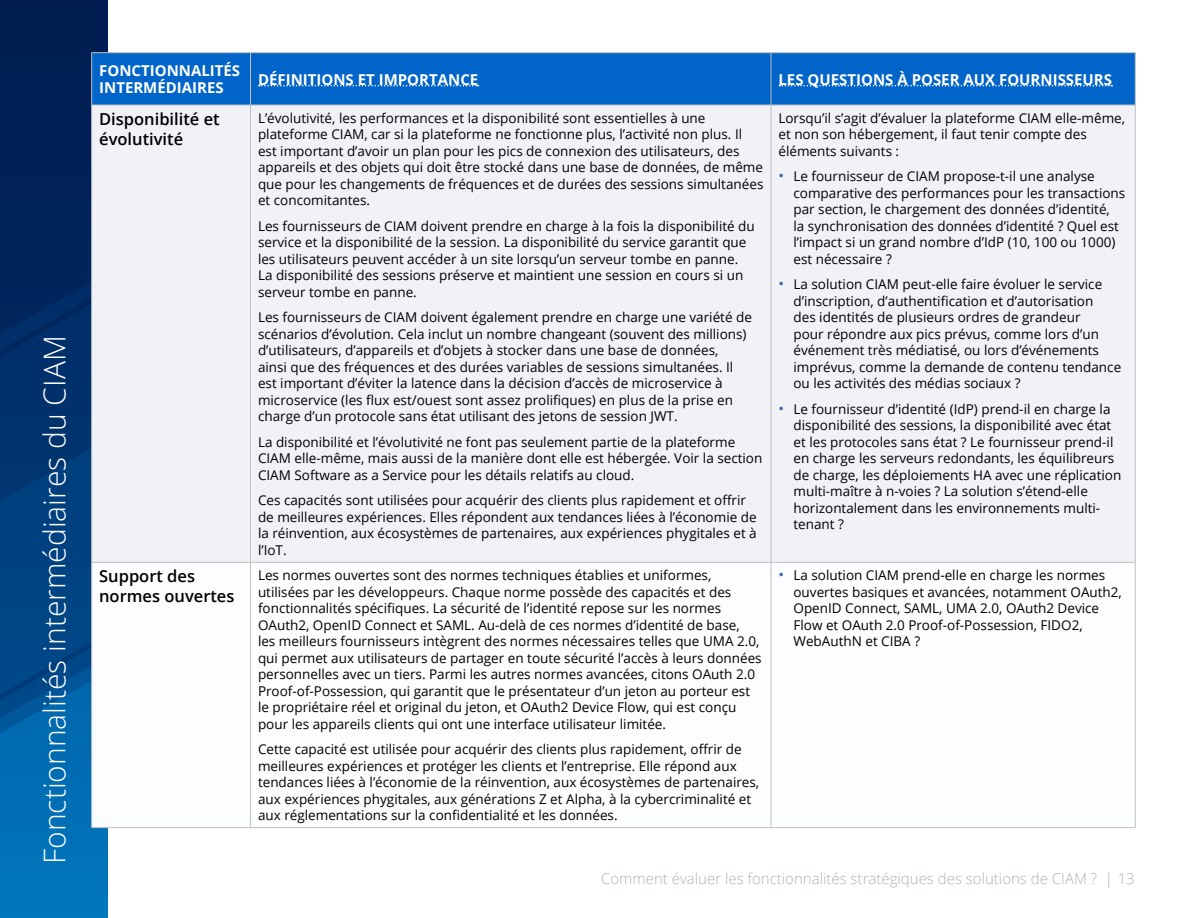
<style>
.page{position:relative;width:1188px;height:918px;background:#fff}
.page>*{position:absolute;margin:0;border:0;box-sizing:border-box;transform-origin:0 0}
.t1{font:300 30px "Open Sans";color:#fff}
.t2{font:600 16.5px/19.5px "Open Sans";color:#000}
.t3{font:700 15px/16.5px "Open Sans";color:#fff}
.t4{font:300 15px "Open Sans";color:#adb3b5}
.t5{font:13.5px/16.5px "Open Sans";color:#000}
.s1{font-size:15px;color:#3866b0}
</style>
<div class="page">
<div style="left:0;top:0;width:108px;height:918px;background:#006fb6"></div>
<svg style="left:0;top:501px;width:92px;height:217px;background:#004585"></svg>
<svg style="left:0;top:356px;width:91px;height:145px;background:#00346f"></svg>
<svg style="left:0;top:632px;width:91px;height:68px;background:#004989"></svg>
<svg style="left:0;top:0;width:108px;height:356px;background:#002258"></svg>
<div style="left:92px;top:53px;width:1043px;height:52px;background:#0064c8"></div>
<div style="left:92px;top:106px;width:1043px;height:456px;background:#f0f2f7"></div>
<svg style="left:92px;top:563px;width:1043px;height:264px"></svg>
<hr style="left:92px;top:52px;width:158px;height:1px;background:#bfc0c1">
<hr style="left:91px;top:53px;width:1px;height:52px;background:#bfc0c1">
<hr style="left:250px;top:52px;width:521px;height:1px;background:#bfc0c1">
<hr style="left:250px;top:53px;width:1px;height:52px;background:#bfc0c1">
<hr style="left:771px;top:52px;width:365px;height:1px;background:#bfc0c1">
<hr style="left:771px;top:53px;width:1px;height:52px;background:#bfc0c1">
<hr style="left:1135px;top:53px;width:1px;height:52px;background:#bfc0c1">
<hr style="left:91px;top:105px;width:1px;height:457px;background:#bfc0c1">
<hr style="left:250px;top:105px;width:1px;height:457px;background:#bfc0c1">
<hr style="left:771px;top:105px;width:1px;height:457px;background:#bfc0c1">
<hr style="left:1135px;top:105px;width:1px;height:457px;background:#bfc0c1">
<hr style="left:92px;top:562px;width:158px;height:1px;background:#bfc0c1">
<hr style="left:91px;top:563px;width:1px;height:264px;background:#bfc0c1">
<hr style="left:250px;top:562px;width:521px;height:1px;background:#bfc0c1">
<hr style="left:250px;top:563px;width:1px;height:264px;background:#bfc0c1">
<hr style="left:771px;top:562px;width:365px;height:1px;background:#bfc0c1">
<hr style="left:771px;top:563px;width:1px;height:264px;background:#bfc0c1">
<hr style="left:1135px;top:563px;width:1px;height:264px;background:#bfc0c1">
<hr style="left:92px;top:827px;width:158px;height:1px;background:#bfc0c1">
<hr style="left:250px;top:827px;width:521px;height:1px;background:#bfc0c1">
<hr style="left:771px;top:827px;width:365px;height:1px;background:#bfc0c1">
<hr style="left:92px;top:105px;width:158px;height:1px;background:#bfc0c1">
<hr style="left:250px;top:105px;width:521px;height:1px;background:#bfc0c1">
<hr style="left:771px;top:105px;width:365px;height:1px;background:#bfc0c1">
<svg style="left:259px;top:85px;width:220px;height:1px"></svg>
<svg style="left:779px;top:85px;width:333px;height:1px"></svg>
<h1 class="t1" style="left:34px;top:864px;width:530px;rotate:-90deg">Fonctionnalités intermédiaires du CIAM</h1>
<p class="t3" style="left:99px;top:62px;width:143px">FONCTIONNALITÉS<br>INTERMÉDIAIRES</p>
<p class="t3" style="left:258px;top:71px;width:222px">DÉFINITIONS ET IMPORTANCE</p>
<p class="t3" style="left:778px;top:71px;width:335px">LES QUESTIONS À POSER AUX FOURNISSEURS</p>
<p class="t2" style="left:99px;top:109px;width:122px">Disponibilité et évolutivité</p>
<p class="t5" style="left:258px;top:109px;width:507px">L’évolutivité, les performances et la disponibilité sont essentielles à une plateforme CIAM, car si la plateforme ne fonctionne plus, l’activité non plus. Il est important d’avoir un plan pour les pics de connexion des utilisateurs, des appareils et des objets qui doit être stocké dans une base de données, de même que pour les changements de fréquences et de durées des sessions simultanées et concomitantes.</p>
<p class="t5" style="left:258px;top:217px;width:498px">Les fournisseurs de CIAM doivent prendre en charge à la fois la disponibilité du service et la disponibilité de la session. La disponibilité du service garantit que les utilisateurs peuvent accéder à un site lorsqu’un serveur tombe en panne.<br>La disponibilité des sessions préserve et maintient une session en cours si un serveur tombe en panne.</p>
<p class="t5" style="left:258px;top:309px;width:495px">Les fournisseurs de CIAM doivent également prendre en charge une variété de scénarios d’évolution. Cela inclut un nombre changeant (souvent des millions) d’utilisateurs, d’appareils et d’objets à stocker dans une base de données,<br>ainsi que des fréquences et des durées variables de sessions simultanées. Il est important d’éviter la latence dans la décision d’accès de microservice à microservice (les flux est/ouest sont assez prolifiques) en plus de la prise en charge d’un protocole sans état utilisant des jetons de session JWT.</p>
<p class="t5" style="left:258px;top:433px;width:506px">La disponibilité et l’évolutivité ne font pas seulement partie de la plateforme<br>CIAM elle-même, mais aussi de la manière dont elle est hébergée. Voir la section<br>CIAM Software as a Service pour les détails relatifs au cloud.</p>
<p class="t5" style="left:258px;top:492px;width:500px">Ces capacités sont utilisées pour acquérir des clients plus rapidement et offrir de meilleures expériences. Elles répondent aux tendances liées à l’économie de la réinvention, aux écosystèmes de partenaires, aux expériences phygitales et à l’IoT.</p>
<p class="t5" style="left:779px;top:109px;width:348px">Lorsqu’il s’agit d’évaluer la plateforme CIAM elle-même, et non son hébergement, il faut tenir compte des éléments suivants :</p>
<p class="t5" style="left:794px;top:168px;width:333px;text-indent:-15px"><span class="s1">•</span> Le fournisseur de CIAM propose-t-il une analyse comparative des performances pour les transactions par section, le chargement des données d’identité,<br>la synchronisation des données d’identité ? Quel est l’impact si un grand nombre d’IdP (10, 100 ou 1000) est nécessaire ?</p>
<p class="t5" style="left:794px;top:276px;width:329px;text-indent:-15px"><span class="s1">•</span> La solution CIAM peut-elle faire évoluer le service d’inscription, d’authentification et d’autorisation<br>des identités de plusieurs ordres de grandeur<br>pour répondre aux pics prévus, comme lors d’un événement très médiatisé, ou lors d’événements imprévus, comme la demande de contenu tendance ou les activités des médias sociaux ?</p>
<p class="t5" style="left:794px;top:400px;width:329px;text-indent:-15px"><span class="s1">•</span> Le fournisseur d’identité (IdP) prend-il en charge la disponibilité des sessions, la disponibilité avec état et les protocoles sans état ? Le fournisseur prend-il en charge les serveurs redondants, les équilibreurs de charge, les déploiements HA avec une réplication multi-maître à n-voies ? La solution s’étend-elle horizontalement dans les environnements multi&shy;tenant ?</p>
<p class="t2" style="left:99px;top:566px;width:137px">Support des normes ouvertes</p>
<p class="t5" style="left:258px;top:567px;width:505px">Les normes ouvertes sont des normes techniques établies et uniformes, utilisées par les développeurs. Chaque norme possède des capacités et des fonctionnalités spécifiques. La sécurité de l’identité repose sur les normes OAuth2, OpenID Connect et SAML. Au-delà de ces normes d’identité de base,<br>les meilleurs fournisseurs intègrent des normes nécessaires telles que UMA 2.0, qui permet aux utilisateurs de partager en toute sécurité l’accès à leurs données personnelles avec un tiers. Parmi les autres normes avancées, citons OAuth 2.0<br>Proof-of-Possession, qui garantit que le présentateur d’un jeton au porteur est le propriétaire réel et original du jeton, et OAuth2 Device Flow, qui est conçu pour les appareils clients qui ont une interface utilisateur limitée.</p>
<p class="t5" style="left:258px;top:741px;width:503px">Cette capacité est utilisée pour acquérir des clients plus rapidement, offrir de meilleures expériences et protéger les clients et l’entreprise. Elle répond aux tendances liées à l’économie de la réinvention, aux écosystèmes de partenaires, aux expériences phygitales, aux générations Z et Alpha, à la cybercriminalité et aux réglementations sur la confidentialité et les données.</p>
<p class="t5" style="left:794px;top:567px;width:330px;text-indent:-15px"><span class="s1">•</span> La solution CIAM prend-elle en charge les normes ouvertes basiques et avancées, notamment OAuth2, OpenID Connect, SAML, UMA 2.0, OAuth2 Device Flow et OAuth 2.0 Proof-of-Possession, FIDO2, WebAuthN et CIBA ?</p>
<p class="t4" style="left:601px;top:869px;width:535px">Comment évaluer les fonctionnalités stratégiques des solutions de CIAM ? | 13</p>
</div>
